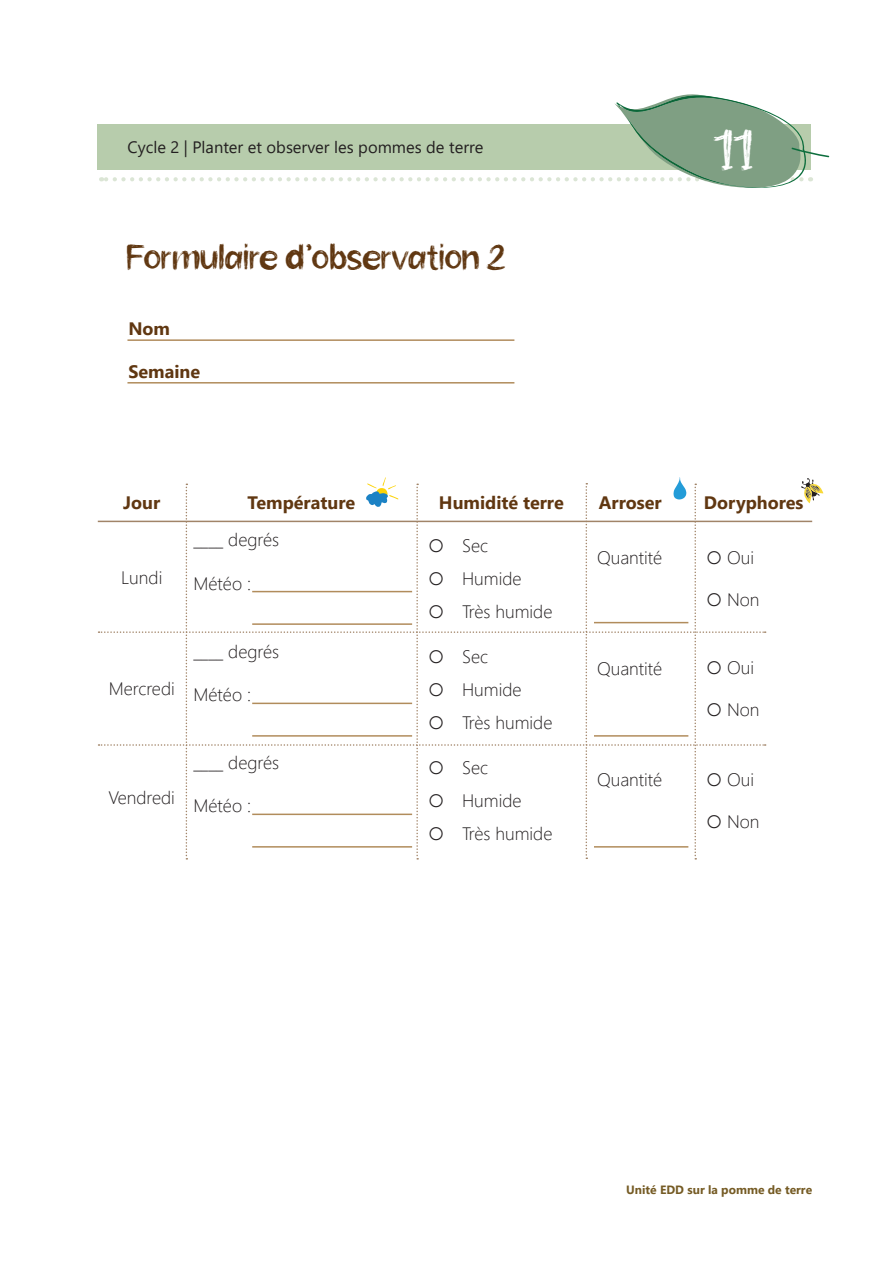
<style>
.page{position:relative;width:893px;height:1263px;background:#fff}
.page>*{position:absolute;margin:0;border:0;box-sizing:border-box;transform-origin:0 0}
.t1{font:48px "Sanstuy Brush";color:#fff}
.t2{font:30px "Sanstuy Brush";letter-spacing:.01em;color:#603711}
.t3{font:300 18px "Segoe UI";color:#231f20}
.t4{font:700 18px "Segoe UI";color:#603711}
.t5{font:16.5px "Segoe UI";color:#231f20}
.t6{font:700 12px "Segoe UI";color:#755b24}
</style>
<div class="page">
<svg style="left:101px;top:94px;width:729px;height:94px"></svg>
<hr style="left:127px;top:382px;width:387px;height:2px;background:#b18c5c">
<hr style="left:127px;top:339px;width:387px;height:2px;background:#b18c5c">
<hr style="left:98px;top:521px;width:714px;height:1px;background:#a18468">
<svg style="left:801px;top:478px;width:22px;height:25px"></svg>
<svg style="left:810px;top:485px;width:6px;height:7px"></svg>
<svg style="left:99px;top:477px;width:667px;height:382px"></svg>
<p class="t5" style="left:128px;top:131px;width:357px">Cycle 2 | Planter et observer les pommes de terre</p>
<h2 class="t2" style="left:127px;top:235px;width:379px">Formulaire d'observation 2</h2>
<p class="t4" style="left:128px;top:311px;width:43px">Nom</p>
<p class="t4" style="left:128px;top:355px;width:73px">Semaine</p>
<h1 class="t1" style="left:713px;top:114px;width:41px">11</h1>
<p class="t4" style="left:123px;top:486px;width:39px">Jour</p>
<p class="t4" style="left:248px;top:486px;width:109px">Température</p>
<p class="t4" style="left:439px;top:486px;width:126px">Humidité terre</p>
<p class="t4" style="left:599px;top:486px;width:64px">Arroser</p>
<p class="t4" style="left:704px;top:486px;width:101px">Doryphores</p>
<p class="t3" style="left:121px;top:560px;width:43px">Lundi</p>
<p class="t3" style="left:193px;top:523px;width:87px">____ degrés</p>
<p class="t3" style="left:193px;top:566px;width:59px">Météo :</p>
<p class="t3" style="left:109px;top:672px;width:68px">Mercredi</p>
<p class="t3" style="left:193px;top:635px;width:87px">____ degrés</p>
<p class="t3" style="left:193px;top:678px;width:59px">Météo :</p>
<p class="t3" style="left:109px;top:781px;width:68px">Vendredi</p>
<p class="t3" style="left:193px;top:746px;width:87px">____ degrés</p>
<p class="t3" style="left:193px;top:789px;width:59px">Météo :</p>
<p class="t3" style="left:429px;top:528px;width:61px">○ Sec</p>
<p class="t3" style="left:429px;top:561px;width:94px">○ Humide</p>
<p class="t3" style="left:429px;top:594px;width:125px">○ Très humide</p>
<p class="t3" style="left:429px;top:640px;width:61px">○ Sec</p>
<p class="t3" style="left:429px;top:673px;width:94px">○ Humide</p>
<p class="t3" style="left:429px;top:706px;width:125px">○ Très humide</p>
<p class="t3" style="left:429px;top:751px;width:61px">○ Sec</p>
<p class="t3" style="left:429px;top:784px;width:94px">○ Humide</p>
<p class="t3" style="left:429px;top:817px;width:125px">○ Très humide</p>
<p class="t3" style="left:597px;top:540px;width:67px">Quantité</p>
<p class="t3" style="left:707px;top:540px;width:49px">○ Oui</p>
<p class="t3" style="left:707px;top:582px;width:54px">○ Non</p>
<p class="t3" style="left:597px;top:652px;width:67px">Quantité</p>
<p class="t3" style="left:707px;top:650px;width:49px">○ Oui</p>
<p class="t3" style="left:707px;top:692px;width:54px">○ Non</p>
<p class="t3" style="left:597px;top:763px;width:67px">Quantité</p>
<p class="t3" style="left:707px;top:763px;width:49px">○ Oui</p>
<p class="t3" style="left:707px;top:805px;width:54px">○ Non</p>
<p class="t6" style="left:626px;top:1179px;width:187px">Unité EDD sur la pomme de terre</p>
</div>
